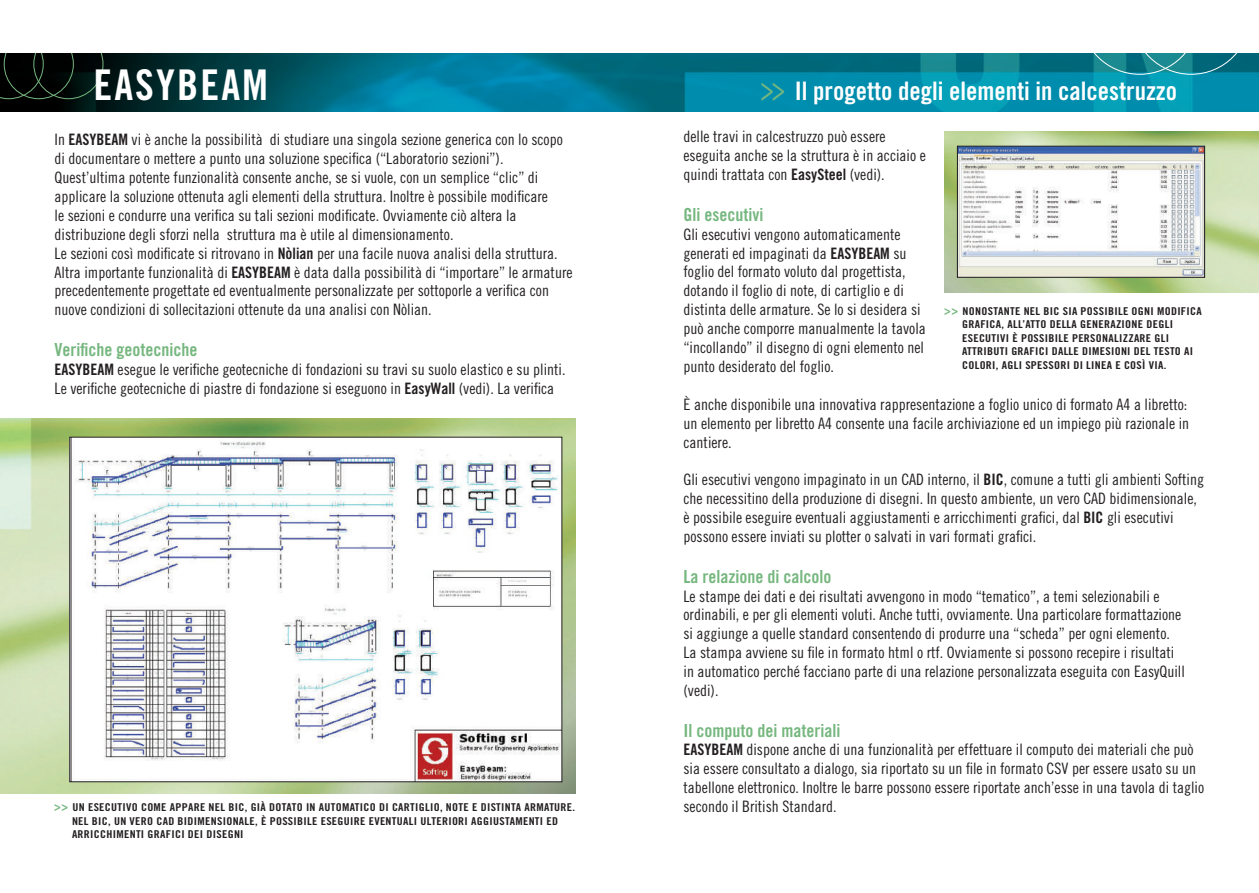
<style>
.page{position:relative;width:1259px;height:893px;background:#fff}
.page>*{position:absolute;margin:0;border:0;box-sizing:border-box;transform-origin:0 0}
.t1{font:42.3px "Trade Gothic Bold Cond Twenty";letter-spacing:.05em;color:#fff}
.t2{font:25.5px "Trade Gothic Bold Cond Twenty";color:#fff}
.t3{font:18px "Trade Gothic Bold Cond Twenty";color:#76b77f}
.t4{font:15.75px/18.9px "Trade Gothic Cond Eighteen";color:#231f20}
.t5{font:10.8px "Trade Gothic Bold Cond Twenty";letter-spacing:.025em;color:#231f20;scale:1.11 1}
.s1{font-family:"Trade Gothic Bold Cond Twenty"}
.s2{font-size:13.5px;color:#76b77f}
.s3{font-family:"Trade Gothic Cond Eighteen";font-size:35.55px;color:#76b77f}
</style>
<div class="page">
<img style="left:0;top:53px;width:1259px;height:59px">
<svg style="left:0;top:53px;width:103px;height:46px;background:#08110c"></svg>
<svg style="left:1080px;top:53px;width:170px;height:22px;background:#18818f"></svg>
<img style="left:944px;top:132px;width:315px;height:160px">
<img style="left:959px;top:148px;width:244px;height:128px">
<div style="left:957px;top:146px;width:248px;height:132px;border:1px solid #231f20"></div>
<img style="left:0;top:419px;width:575px;height:374px">
<img style="left:71px;top:439px;width:489px;height:341px">
<h1 class="t1" style="left:93px;top:60px;width:172px">EASYBEAM</h1>
<p class="t4" style="left:55px;top:130px;width:519px">In <span class="s1">EASYBEAM</span> vi è anche la possibilità di studiare una singola sezione generica con lo scopo di documentare o mettere a punto una soluzione specifica (“Laboratorio sezioni”).<br>Quest’ultima potente funzionalità consente anche, se si vuole, con un semplice “clic” di applicare la soluzione ottenuta agli elementi della struttura. Inoltre è possibile modificare<br>le sezioni e condurre una verifica su tali sezioni modificate. Ovviamente ciò altera la distribuzione degli sforzi nella struttura ma è utile al dimensionamento.<br>Le sezioni così modificate si ritrovano in <span class="s1">NÒLIAN</span> per una facile nuova analisi della struttura.<br>Altra importante funzionalità di <span class="s1">EASYBEAM</span> è data dalla possibilità di “importare” le armature precedentemente progettate ed eventualmente personalizzate per sottoporle a verifica con nuove condizioni di sollecitazioni ottenute da una analisi con Nòlian.</p>
<p class="t3" style="left:55px;top:338px;width:144px">VERIFICHE GEOTECNICHE</p>
<p class="t4" style="left:55px;top:360px;width:512px"><span class="s1">EASYBEAM</span> esegue le verifiche geotecniche di fondazioni su travi su suolo elastico e su plinti.<br>Le verifiche geotecniche di piastre di fondazione si eseguono in <span class="s1">EASYWALL</span> (vedi). La verifica</p>
<p class="t5" style="left:54px;top:801px;width:52px"><span class="s2">&gt;&gt;</span> UN ESECUTI</p>
<p class="t5" style="left:126px;top:801px;width:20px">VO COM</p>
<p class="t5" style="left:161px;top:801px;width:154px">E APPARE NEL BIC, GIÀ DOTATO IN AUTOM</p>
<p class="t5" style="left:350px;top:801px;width:11px">ATICO</p>
<p class="t5" style="left:379px;top:801px;width:28px">DI CARTIGLIO</p>
<p class="t5" style="left:440px;top:801px;width:43px">, NOT E E DISTINT</p>
<p class="t5" style="left:516px;top:801px;width:55px">A ARMATURE.</p>
<p class="t5" style="left:72px;top:814px;width:101px">NEL BIC, UN VERO CAD BIDIM</p>
<p class="t5" style="left:205px;top:814px;width:11px">ENSION</p>
<p class="t5" style="left:239px;top:814px;width:34px">ALE, È POSSIBIL</p>
<p class="t5" style="left:312px;top:814px;width:29px">E ESEGUIR</p>
<p class="t5" style="left:360px;top:814px;width:80px">E EVENTUALI ULTERIORI</p>
<p class="t5" style="left:471px;top:814px;width:11px">AGGIUST</p>
<p class="t5" style="left:510px;top:814px;width:22px">AMENTI</p>
<p class="t5" style="left:546px;top:814px;width:11px">ED</p>
<p class="t5" style="left:72px;top:828px;width:11px">ARRICC</p>
<p class="t5" style="left:106px;top:828px;width:26px">HIMENTI</p>
<p class="t5" style="left:148px;top:828px;width:22px">GRAFICI</p>
<p class="t5" style="left:188px;top:828px;width:42px">DEI DISEGNI</p>
<h2 class="t2" style="left:761px;top:76px;width:418px"><span class="s3">&gt;&gt;</span> IL PROGETTO DEGLI ELEMENTI IN CALCESTRUZZO</h2>
<p class="t4" style="left:683px;top:127px;width:244px">delle travi in calcestruzzo può essere eseguita anche se la struttura è in acciaio e quindi trattata con <span class="s1">EASYSTEEL</span> (vedi).</p>
<p class="t3" style="left:683px;top:203px;width:81px">GLI ESECUTIVI</p>
<p class="t4" style="left:683px;top:224px;width:244px">Gli esecutivi vengono automaticamente generati ed impaginati da <span class="s1">EASYBEAM</span> su foglio del formato voluto dal progettista, dotando il foglio di note, di cartiglio e di distinta delle armature. Se lo si desidera si può anche comporre manualmente la tavola “incollando” il disegno di ogni elemento nel punto desiderato del foglio.</p>
<p class="t4" style="left:683px;top:395px;width:507px;text-align:justify">È anche disponibile una innovativa rappresentazione a foglio unico di formato A4 a libretto: un elemento per libretto A4 consente una facile archiviazione ed un impiego più razionale in cantiere.</p>
<p class="t4" style="left:683px;top:470px;width:522px">Gli esecutivi vengono impaginato in un CAD interno, il <span class="s1">BIC</span>, comune a tutti gli ambienti Softing che necessitino della produzione di disegni. In questo ambiente, un vero CAD bidimensionale, è possibile eseguire eventuali aggiustamenti e arricchimenti grafici, dal <span class="s1">BIC</span> gli esecutivi possono essere inviati su plotter o salvati in vari formati grafici.</p>
<p class="t3" style="left:683px;top:565px;width:149px">LA RELAZIONE DI CALCOLO</p>
<p class="t4" style="left:683px;top:586px;width:503px">Le stampe dei dati e dei risultati avvengono in modo “tematico”, a temi selezionabili e ordinabili, e per gli elementi voluti. Anche tutti, ovviamente. Una particolare formattazione si aggiunge a quelle standard consentendo di produrre una “scheda” per ogni elemento.<br>La stampa avviene su file in formato html o rtf. Ovviamente si possono recepire i risultati in automatico perché facciano parte di una relazione personalizzata eseguita con EasyQuill (vedi).</p>
<p class="t3" style="left:683px;top:719px;width:158px">IL COMPUTO DEI MATERIALI</p>
<p class="t4" style="left:683px;top:740px;width:522px"><span class="s1">EASYBEAM</span> dispone anche di una funzionalità per effettuare il computo dei materiali che può sia essere consultato a dialogo, sia riportato su un file in formato CSV per essere usato su un tabellone elettronico. Inoltre le barre possono essere riportate anch’esse in una tavola di taglio secondo il British Standard.</p>
<p class="t5" style="left:944px;top:304px;width:29px"><span class="s2">&gt;&gt;</span> NONOST</p>
<p class="t5" style="left:998px;top:304px;width:80px">ANTE NEL BIC SIA POSSIBIL</p>
<p class="t5" style="left:1123px;top:304px;width:14px">E OGNI</p>
<p class="t5" style="left:1157px;top:304px;width:6px">MODIFIC</p>
<p class="t5" style="left:1196px;top:304px;width:6px">A</p>
<p class="t5" style="left:962px;top:318px;width:68px">GRAFICA, ALL’ATTO</p>
<p class="t5" style="left:1049px;top:318px;width:66px">DELLA GENERAZION</p>
<p class="t5" style="left:1138px;top:318px;width:24px">E DEGLI</p>
<p class="t5" style="left:962px;top:331px;width:21px">ESECUTI</p>
<p class="t5" style="left:1000px;top:331px;width:25px">VI È POSSIBIL</p>
<p class="t5" style="left:1063px;top:331px;width:25px">E PERSON</p>
<p class="t5" style="left:1108px;top:331px;width:11px">ALIZZ</p>
<p class="t5" style="left:1134px;top:331px;width:24px">ARE GLI</p>
<p class="t5" style="left:962px;top:345px;width:11px">ATTRIBUTI</p>
<p class="t5" style="left:1011px;top:345px;width:22px">GRAFICI</p>
<p class="t5" style="left:1051px;top:345px;width:54px">DALLE DIM ESIONI</p>
<p class="t5" style="left:1134px;top:345px;width:34px">DEL TESTO</p>
<p class="t5" style="left:1184px;top:345px;width:8px">AI</p>
<p class="t5" style="left:962px;top:358px;width:6px">COLORI</p>
<p class="t5" style="left:996px;top:358px;width:16px">, AGLI</p>
<p class="t5" style="left:1025px;top:358px;width:22px">SPESSORI</p>
<p class="t5" style="left:1073px;top:358px;width:85px">DI LIN EA E COSÌ VIA.</p>
</div>
